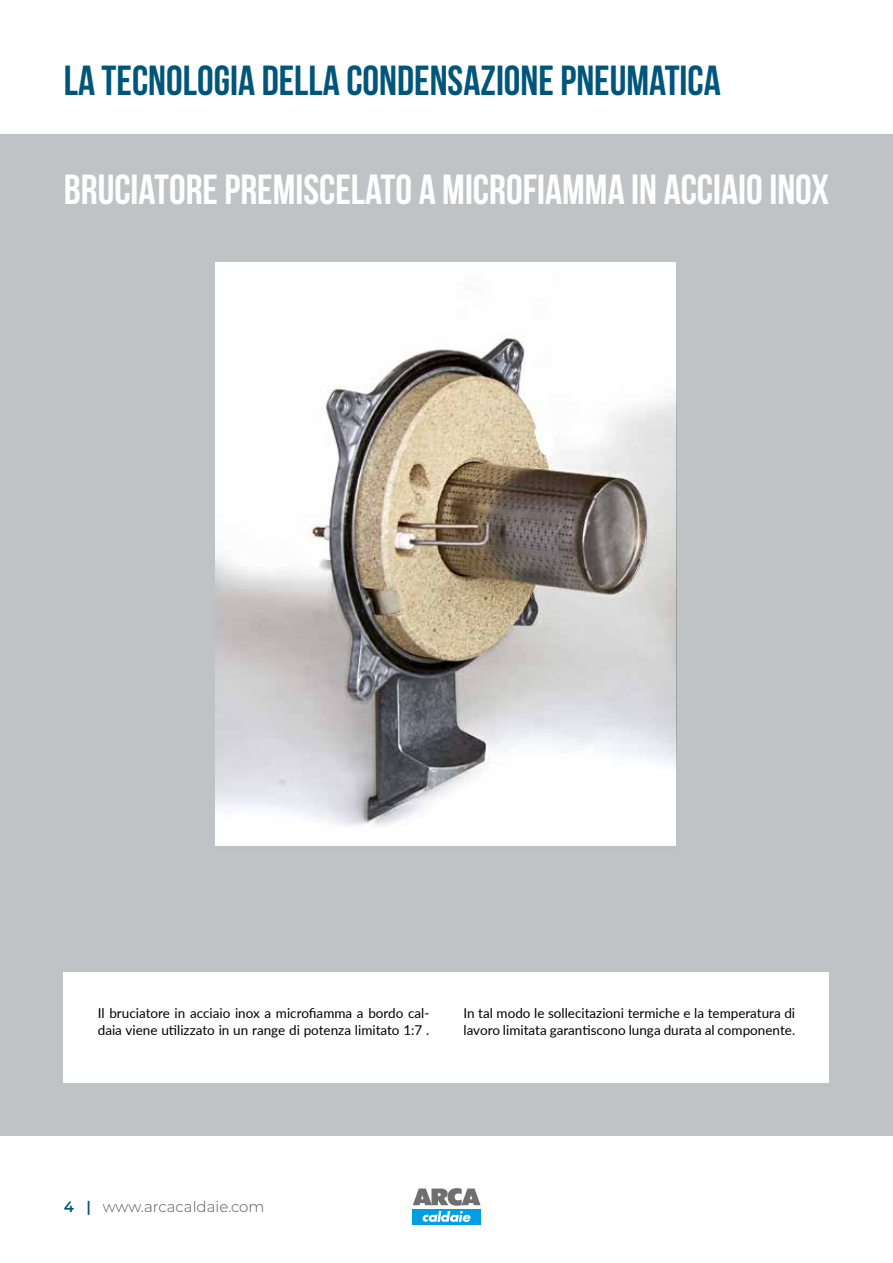
<style>
.page{position:relative;width:893px;height:1263px;background:#fff}
.page>*{position:absolute;margin:0;border:0;box-sizing:border-box;transform-origin:0 0}
.t1{font:700 42px "Bebas Neue";color:#fff}
.t2{font:700 42px "Bebas Neue";color:#00567a}
.t3{font:300 15px "Montserrat";color:#575756}
.t4{font:13.5px/17.2px "Lato";color:#000}
.s1{font-weight:600;color:#00567a}
</style>
<div class="page">
<div style="left:0;top:134px;width:893px;height:1001px;background:#bfc3c6"></div>
<div style="left:64px;top:972px;width:765px;height:111px;background:#fff"></div>
<img style="left:215px;top:266px;width:461px;height:580px">
<img style="left:313px;top:338px;width:333px;height:482px">
<div style="left:412px;top:1209px;width:68px;height:15px;background:#009fe3"></div>
<svg style="left:413px;top:1188px;width:67px;height:34px"></svg>
<h1 class="t2" style="left:64px;top:58px;width:659px">LA TECNOLOGIA DELLA CONDENSAZIONE PNEUMATICA</h1>
<h1 class="t1" style="left:64px;top:166px;width:767px">BRUCIATORE PREMISCELATO A MICROFIAMMA IN ACCIAIO INOX</h1>
<p class="t4" style="left:98px;top:1004px;width:333px">Il bruciatore in acciaio inox a microfiamma a bordo cal&shy;daia viene utilizzato in un range di potenza limitato 1:7 .</p>
<p class="t4" style="left:463px;top:1004px;width:333px">In tal modo le sollecitazioni termiche e la temperatura di lavoro limitata garantiscono lunga durata al componente.</p>
<p class="t3" style="left:64px;top:1196px;width:202px"><span class="s1">4 |</span> www.arcacaldaie.com</p>
</div>
